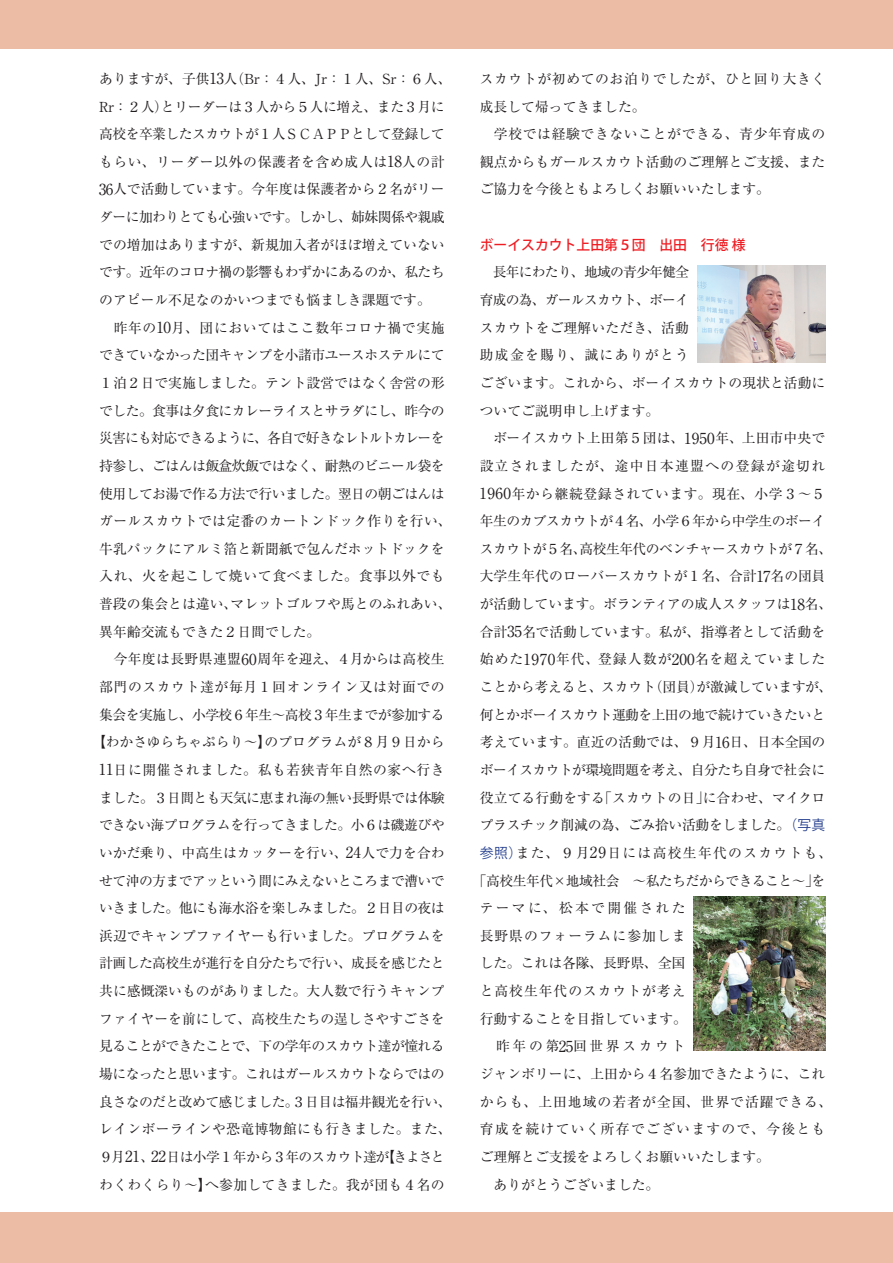
<style>
.page{position:relative;width:893px;height:1263px;background:#fff}
.page>*{position:absolute;margin:0;border:0;box-sizing:border-box;transform-origin:0 0}
.t1{font:13.8px/27.6px "Ryumin Pro";color:#231f20}
.t2{font:13.8px "Ryumin Pro";letter-spacing:-.04em;color:#231f20}
.t3{font:13.8px "Ryumin Pro";letter-spacing:.045em;color:#231f20}
.t4{font:13.8px "Ryumin Pro";letter-spacing:-.045em;color:#231f20}
.t5{font:13.8px "Ryumin Pro";letter-spacing:.095em;color:#231f20}
.t6{font:13.8px "Ryumin Pro";letter-spacing:.07em;color:#231f20}
.t7{font:13.8px "Ryumin Pro";letter-spacing:.025em;color:#231f20}
.t8{font:13.8px "Ryumin Pro";letter-spacing:-.055em;color:#231f20}
.t9{font:13.8px "Ryumin Pro";letter-spacing:-.06em;color:#231f20}
.t10{font:13.8px "Ryumin Pro";letter-spacing:.08em;color:#231f20}
.t11{font:13.8px "Ryumin Pro";letter-spacing:-.02em;color:#231f20}
.t12{font:13.8px "Ryumin Pro";letter-spacing:-.065em;color:#231f20}
.t13{font:13.8px "Ryumin Pro";letter-spacing:.04em;color:#231f20}
.t14{font:13.8px "Ryumin Pro";letter-spacing:-.025em;color:#231f20}
.t15{font:13.8px "Ryumin Pro";letter-spacing:.03em;color:#231f20}
.t16{font:13.8px "Ryumin Pro";letter-spacing:-.035em;color:#231f20}
.t17{font:13.8px "Ryumin Pro";letter-spacing:.02em;color:#231f20}
.t18{font:13.8px "Ryumin Pro";letter-spacing:.09em;color:#231f20}
.t19{font:500 13.8px "Koz Go Pro";color:#ee1d23}
.t20{font:13.8px "Ryumin Pro";letter-spacing:.19em;color:#231f20}
.t21{font:13.8px "Ryumin Pro";letter-spacing:.165em;color:#231f20}
.s1{font-size:15.15px}
.s2{font-family:"Koz Go Pro";color:#253f8e}
</style>
<div class="page">
<div style="left:0;top:0;width:893px;height:49px;background:#ecbca4"></div>
<div style="left:0;top:1212px;width:893px;height:51px;background:#ecbca4"></div>
<img style="left:697px;top:265px;width:128px;height:98px">
<img style="left:694px;top:897px;width:131px;height:153px">
<p class="t1" style="left:99px;top:64px;width:354px">ありますが、子供<span class="s1">13</span>人（Br：４人、Jr：１人、Sr：６人、</p>
<p class="t11" style="left:99px;top:96px;width:347px">Rr：２人）とリーダーは３人から５人に増え、また３月に</p>
<p class="t2" style="left:99px;top:123px;width:347px">高校を卒業したスカウトが１人ＳＣＡＰＰとして登録して</p>
<p class="t3" style="left:99px;top:151px;width:347px">もらい、リーダー以外の保護者を含め成人は<span class="s1">18</span>人の計</p>
<p class="t1" style="left:99px;top:175px;width:347px"><span class="s1">36</span>人で活動しています。今年度は保護者から２名がリー</p>
<p class="t2" style="left:99px;top:206px;width:347px">ダーに加わりとても心強いです。しかし、姉妹関係や親戚</p>
<p class="t1" style="left:99px;top:230px;width:347px">での増加はありますが、新規加入者がほぼ増えていない</p>
<p class="t2" style="left:99px;top:261px;width:347px">です。近年のコロナ禍の影響もわずかにあるのか、私たち</p>
<p class="t1" style="left:99px;top:285px;width:333px">のアピール不足なのかいつまでも悩ましき課題です。</p>
<p class="t3" style="left:99px;top:317px;width:347px">　昨年の<span class="s1">10</span>月、団においてはここ数年コロナ禍で実施</p>
<p class="t2" style="left:99px;top:344px;width:347px">できていなかった団キャンプを小諸市ユースホステルにて</p>
<p class="t1" style="left:99px;top:368px;width:347px">１泊２日で実施しました。テント設営ではなく舎営の形</p>
<p class="t2" style="left:99px;top:400px;width:347px">でした。食事は夕食にカレーライスとサラダにし、昨今の</p>
<p class="t12" style="left:99px;top:427px;width:347px">災害にも対応できるように、各自で好きなレトルトカレーを</p>
<p class="t2" style="left:99px;top:455px;width:347px">持参し、ごはんは飯盒炊飯ではなく、耐熱のビニール袋を</p>
<p class="t2" style="left:99px;top:482px;width:347px">使用してお湯で作る方法で行いました。翌日の朝ごはんは</p>
<p class="t17" style="left:99px;top:510px;width:354px">ガールスカウトでは定番のカートンドック作りを行い、</p>
<p class="t1" style="left:99px;top:534px;width:347px">牛乳パックにアルミ箔と新聞紙で包んだホットドックを</p>
<p class="t3" style="left:99px;top:565px;width:347px">入れ、火を起こして焼いて食べました。食事以外でも</p>
<p class="t1" style="left:99px;top:589px;width:354px">普段の集会とは違い、マレットゴルフや馬とのふれあい、</p>
<p class="t1" style="left:99px;top:617px;width:223px">異年齢交流もできた２日間でした。</p>
<p class="t15" style="left:99px;top:648px;width:347px">　今年度は長野県連盟<span class="s1">60</span>周年を迎え、４月からは高校生</p>
<p class="t3" style="left:99px;top:676px;width:347px">部門のスカウト達が毎月１回オンライン又は対面での</p>
<p class="t2" style="left:99px;top:704px;width:347px">集会を実施し、小学校６年生～高校３年生までが参加する</p>
<p class="t1" style="left:92px;top:727px;width:354px">【わかさゆらちゃぷらり～】のプログラムが８月９日から</p>
<p class="t3" style="left:99px;top:759px;width:347px"><span class="s1">11</span>日に開催されました。私も若狭青年自然の家へ行き</p>
<p class="t4" style="left:99px;top:786px;width:347px">ました。３日間とも天気に恵まれ海の無い長野県では体験</p>
<p class="t16" style="left:99px;top:814px;width:347px">できない海プログラムを行ってきました。小６は磯遊びや</p>
<p class="t1" style="left:99px;top:838px;width:347px">いかだ乗り、中高生はカッターを行い、<span class="s1">24</span>人で力を合わ</p>
<p class="t2" style="left:99px;top:869px;width:347px">せて沖の方までアッという間にみえないところまで漕いで</p>
<p class="t2" style="left:99px;top:897px;width:347px">いきました。他にも海水浴を楽しみました。２日目の夜は</p>
<p class="t1" style="left:99px;top:921px;width:347px">浜辺でキャンプファイヤーも行いました。プログラムを</p>
<p class="t2" style="left:99px;top:952px;width:347px">計画した高校生が進行を自分たちで行い、成長を感じたと</p>
<p class="t1" style="left:99px;top:976px;width:347px">共に感慨深いものがありました。大人数で行うキャンプ</p>
<p class="t1" style="left:99px;top:1004px;width:347px">ファイヤーを前にして、高校生たちの逞しさやすごさを</p>
<p class="t2" style="left:99px;top:1035px;width:347px">見ることができたことで、下の学年のスカウト達が憧れる</p>
<p class="t2" style="left:99px;top:1063px;width:347px">場になったと思います。これはガールスカウトならではの</p>
<p class="t2" style="left:99px;top:1091px;width:354px">良さなのだと改めて感じました。３日目は福井観光を行い、</p>
<p class="t7" style="left:99px;top:1118px;width:354px">レインボーラインや恐竜博物館にも行きました。また、</p>
<p class="t9" style="left:99px;top:1146px;width:347px">９月<span class="s1">21</span>、<span class="s1">22</span>日は小学１年から３年のスカウト達が【きよさと</p>
<p class="t7" style="left:99px;top:1173px;width:347px">わくわくらり～】へ参加してきました。我が団も４名の</p>
<p class="t1" style="left:480px;top:64px;width:347px">スカウトが初めてのお泊りでしたが、ひと回り大きく成長して帰ってきました。<br>　学校では経験できないことができる、青少年育成の観点からもガールスカウト活動のご理解とご支援、またご協力を今後ともよろしくお願いいたします。</p>
<p class="t19" style="left:480px;top:236px;width:267px">ボーイスカウト上田第５団　出田　行徳 様</p>
<p class="t8" style="left:480px;top:261px;width:211px">　長年にわたり、地域の青少年健全</p>
<p class="t8" style="left:480px;top:289px;width:211px">育成の為、ガールスカウト、ボーイ</p>
<p class="t1" style="left:480px;top:313px;width:211px">スカウトをご理解いただき、活動</p>
<p class="t5" style="left:480px;top:344px;width:211px">助成金を賜り、誠にありがとう</p>
<p class="t1" style="left:480px;top:368px;width:347px">ございます。これから、ボーイスカウトの現状と活動に</p>
<p class="t1" style="left:480px;top:396px;width:181px">ついてご説明申し上げます。</p>
<p class="t1" style="left:480px;top:423px;width:347px">　ボーイスカウト上田第５団は、<span class="s1">1950</span>年、上田市中央で</p>
<p class="t5" style="left:480px;top:455px;width:347px">設立されましたが、途中日本連盟への登録が途切れ</p>
<p class="t13" style="left:479px;top:482px;width:347px"><span class="s1">1960</span>年から継続登録されています。現在、小学３～５</p>
<p class="t2" style="left:480px;top:510px;width:347px">年生のカブスカウトが４名、小学６年から中学生のボーイ</p>
<p class="t2" style="left:480px;top:538px;width:354px">スカウトが５名、高校生年代のベンチャースカウトが７名、</p>
<p class="t1" style="left:480px;top:562px;width:347px">大学生年代のローバースカウトが１名、合計<span class="s1">17</span>名の団員</p>
<p class="t1" style="left:480px;top:589px;width:354px">が活動しています。ボランティアの成人スタッフは<span class="s1">18</span>名、</p>
<p class="t1" style="left:480px;top:617px;width:347px">合計<span class="s1">35</span>名で活動しています。私が、指導者として活動を</p>
<p class="t10" style="left:480px;top:648px;width:347px">始めた<span class="s1">1970</span>年代、登録人数が<span class="s1">200</span>名を超えていました</p>
<p class="t1" style="left:480px;top:672px;width:354px">ことから考えると、スカウト（団員）が激減していますが、</p>
<p class="t4" style="left:480px;top:704px;width:347px">何とかボーイスカウト運動を上田の地で続けていきたいと</p>
<p class="t1" style="left:480px;top:727px;width:347px">考えています。直近の活動では、９月<span class="s1">16</span>日、日本全国の</p>
<p class="t4" style="left:480px;top:759px;width:347px">ボーイスカウトが環境問題を考え、自分たち自身で社会に</p>
<p class="t1" style="left:480px;top:783px;width:347px">役立てる行動をする「スカウトの日」に合わせ、マイクロ</p>
<p class="t14" style="left:480px;top:814px;width:347px">プラスチック削減の為、ごみ拾い活動をしました。<span class="s2">（写真</span></p>
<p class="t5" style="left:480px;top:842px;width:354px"><span class="s2">参照）</span>また、９月<span class="s1">29</span>日には高校生年代のスカウトも、</p>
<p class="t2" style="left:473px;top:869px;width:354px">「高校生年代×地域社会　～私たちだからできること～」を</p>
<p class="t21" style="left:480px;top:897px;width:207px">テーマに、松本で開催された</p>
<p class="t6" style="left:480px;top:925px;width:207px">長野県のフォーラムに参加しま</p>
<p class="t1" style="left:480px;top:948px;width:207px">した。これは各隊、長野県、全国</p>
<p class="t6" style="left:480px;top:980px;width:207px">と高校生年代のスカウトが考え</p>
<p class="t1" style="left:480px;top:1004px;width:209px">行動することを目指しています。</p>
<p class="t20" style="left:480px;top:1035px;width:207px">　昨年の第<span class="s1">25</span>回世界スカウト</p>
<p class="t1" style="left:480px;top:1059px;width:347px">ジャンボリーに、上田から４名参加できたように、これ</p>
<p class="t6" style="left:480px;top:1091px;width:354px">からも、上田地域の若者が全国、世界で活躍できる、</p>
<p class="t18" style="left:480px;top:1118px;width:347px">育成を続けていく所存でございますので、今後とも</p>
<p class="t1" style="left:480px;top:1142px;width:292px">ご理解とご支援をよろしくお願いいたします。</p>
<p class="t1" style="left:480px;top:1170px;width:181px">　ありがとうございました。</p>
</div>
